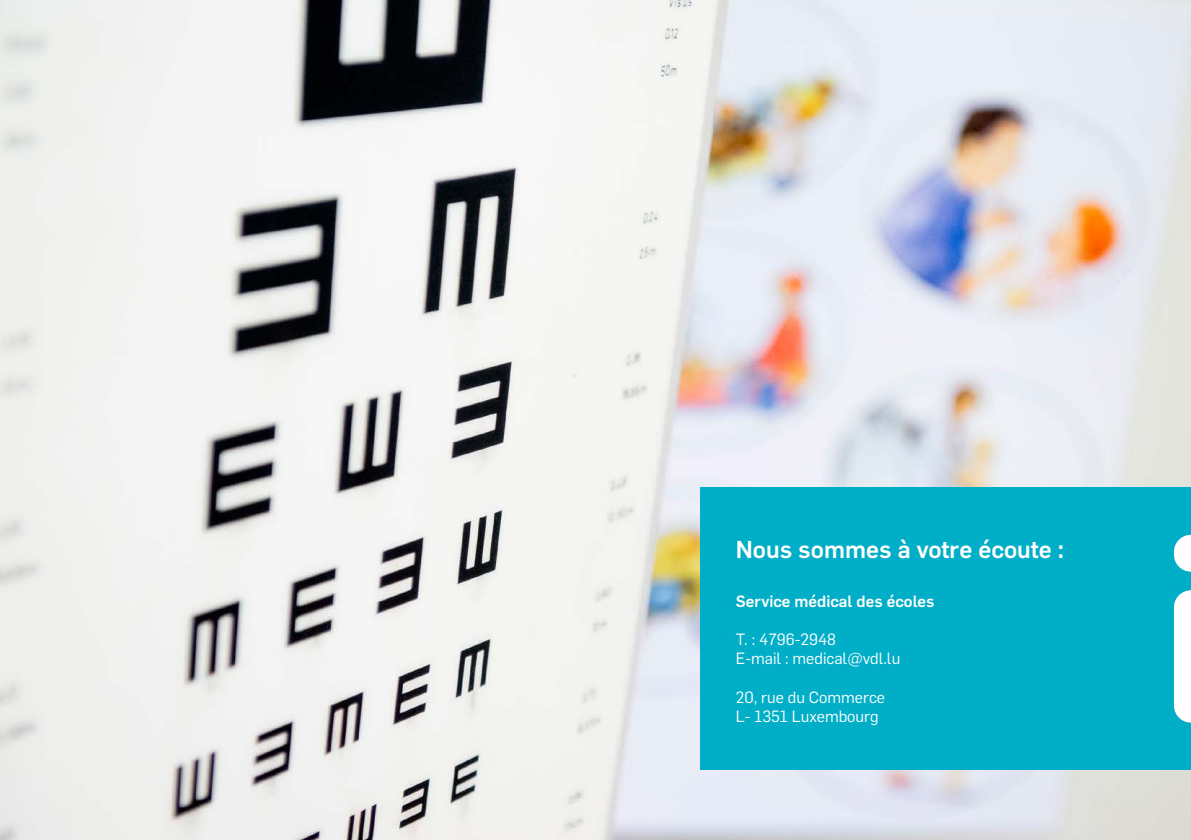
<style>
.page{position:relative;width:1191px;height:840px;background:#fff}
.page>*{position:absolute;margin:0;border:0;box-sizing:border-box;transform-origin:0 0}
.t1{font:500 24px "Flama";color:#fff}
.t2{font:16px/19.2px "Flama";color:#fff}
.t3{font:500 16px "Flama";color:#fff}
</style>
<div class="page">
<img style="left:0;top:0;width:1191px;height:839px">
<div style="left:700px;top:487px;width:491px;height:282px;background:#00aec7"></div>
<svg style="left:1174px;top:534px;width:17px;height:37px"></svg>
<div style="left:1174px;top:590px;width:17px;height:132px;background:#fff"></div>
<h1 class="t1" style="left:736px;top:532px;width:330px">Nous sommes à votre écoute :</h1>
<p class="t3" style="left:736px;top:589px;width:200px">Service médical des écoles</p>
<p class="t2" style="left:736px;top:628px;width:166px">T. : 4796-2948<br>E-mail : medical@vdl.lu</p>
<p class="t2" style="left:736px;top:686px;width:151px">20, rue du Commerce<br>L- 1351 Luxembourg</p>
</div>
